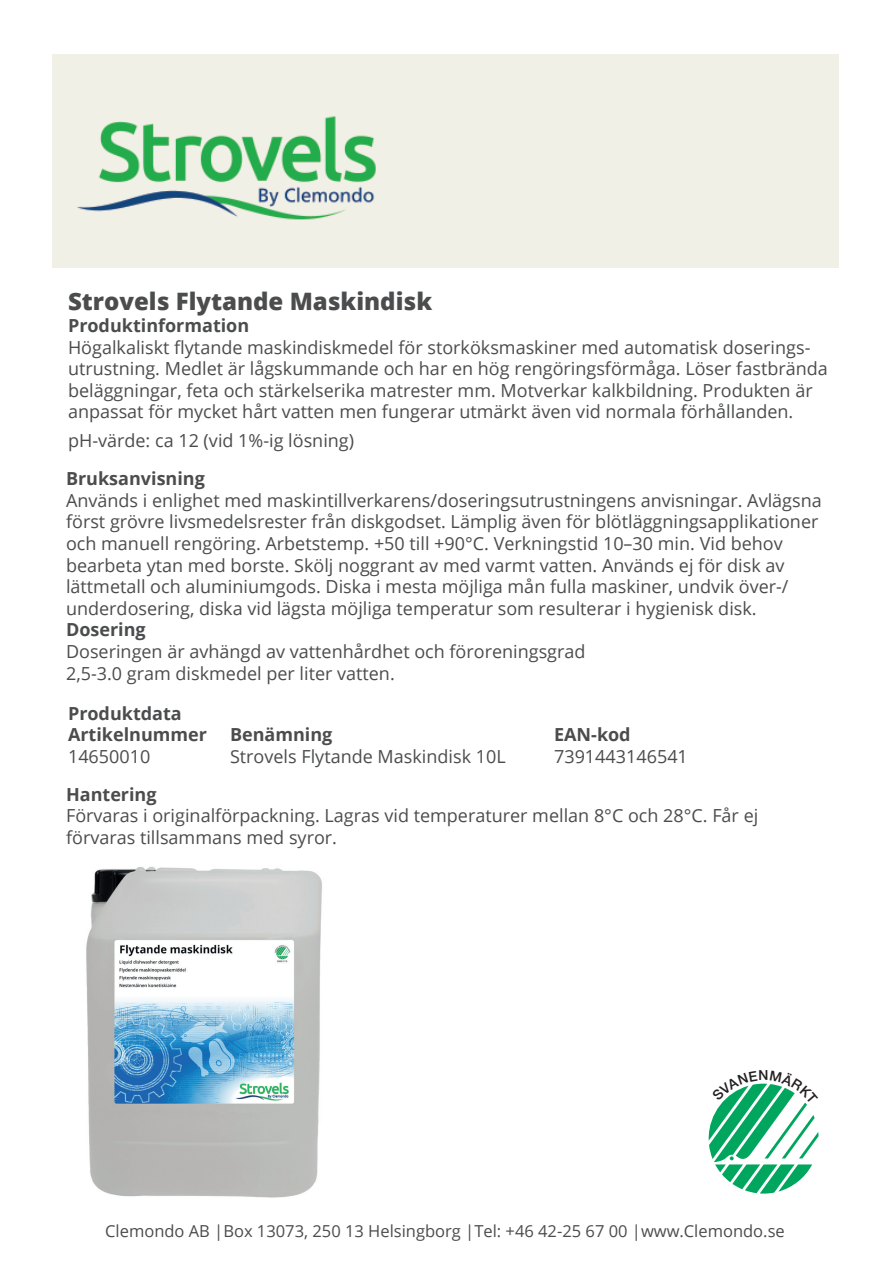
<style>
.page{position:relative;width:893px;height:1263px;background:#fff}
.page>*{position:absolute;margin:0;border:0;box-sizing:border-box;transform-origin:0 0}
.t1{font:800 24px "Open Sans";color:#4b4c4d}
.t2{font:18px/21.6px "Open Sans";color:#4b4c4d}
.t3{font:700 18px/21.6px "Open Sans";color:#4b4c4d}
.t4{font:16.5px "Open Sans";color:#4b4c4d}
</style>
<div class="page">
<div style="left:53px;top:54px;width:786px;height:214px;background:#f0f0e7"></div>
<img style="left:77px;top:116px;width:299px;height:104px">
<img style="left:86px;top:866px;width:236px;height:332px">
<svg style="left:708px;top:1083px;width:111px;height:111px"></svg>
<h1 class="t1" style="left:68px;top:283px;width:366px">Strovels Flytande Maskindisk</h1>
<p class="t3" style="left:68px;top:314px;width:183px">Produktinformation</p>
<p class="t2" style="left:68px;top:336px;width:761px">Högalkaliskt flytande maskindiskmedel för storköksmaskiner med automatisk doserings&shy;utrustning. Medlet är lågskummande och har en hög rengöringsförmåga. Löser fastbrända beläggningar, feta och stärkelserika matrester mm. Motverkar kalkbildning. Produkten är anpassat för mycket hårt vatten men fungerar utmärkt även vid normala förhållanden.</p>
<p class="t2" style="left:68px;top:430px;width:288px">pH-värde: ca 12 (vid 1%-ig lösning)</p>
<p class="t3" style="left:66px;top:467px;width:140px">Bruksanvisning</p>
<p class="t2" style="left:66px;top:489px;width:757px">Används i enlighet med maskintillverkarens/doseringsutrustningens anvisningar. Avlägsna först grövre livsmedelsrester från diskgodset. Lämplig även för blötläggningsapplikationer och manuell rengöring. Arbetstemp. +50 till +90°C. Verkningstid 10–30 min. Vid behov bearbeta ytan med borste. Skölj noggrant av med varmt vatten. Används ej för disk av lättmetall och aluminiumgods. Diska i mesta möjliga mån fulla maskiner, undvik över-/ underdosering, diska vid lägsta möjliga temperatur som resulterar i hygienisk disk.</p>
<p class="t3" style="left:66px;top:619px;width:81px">Dosering</p>
<p class="t2" style="left:66px;top:640px;width:521px">Doseringen är avhängd av vattenhårdhet och föroreningsgrad<br>2,5-3.0 gram diskmedel per liter vatten.</p>
<p class="t3" style="left:68px;top:702px;width:140px">Produktdata<br>Artikelnummer</p>
<p class="t3" style="left:230px;top:724px;width:104px">Benämning</p>
<p class="t3" style="left:554px;top:724px;width:78px">EAN-kod</p>
<p class="t2" style="left:68px;top:745px;width:84px">14650010</p>
<p class="t2" style="left:230px;top:745px;width:277px">Strovels Flytande Maskindisk 10L</p>
<p class="t2" style="left:554px;top:745px;width:135px">7391443146541</p>
<p class="t3" style="left:66px;top:783px;width:92px">Hantering</p>
<p class="t2" style="left:66px;top:805px;width:694px">Förvaras i originalförpackning. Lagras vid temperaturer mellan 8°C och 28°C. Får ej förvaras tillsammans med syror.</p>
<p class="t4" style="left:105px;top:1220px;width:681px">Clemondo AB |Box 13073, 250 13 Helsingborg |Tel: +46 42-25 67 00 |www.Clemondo.se</p>
</div>
